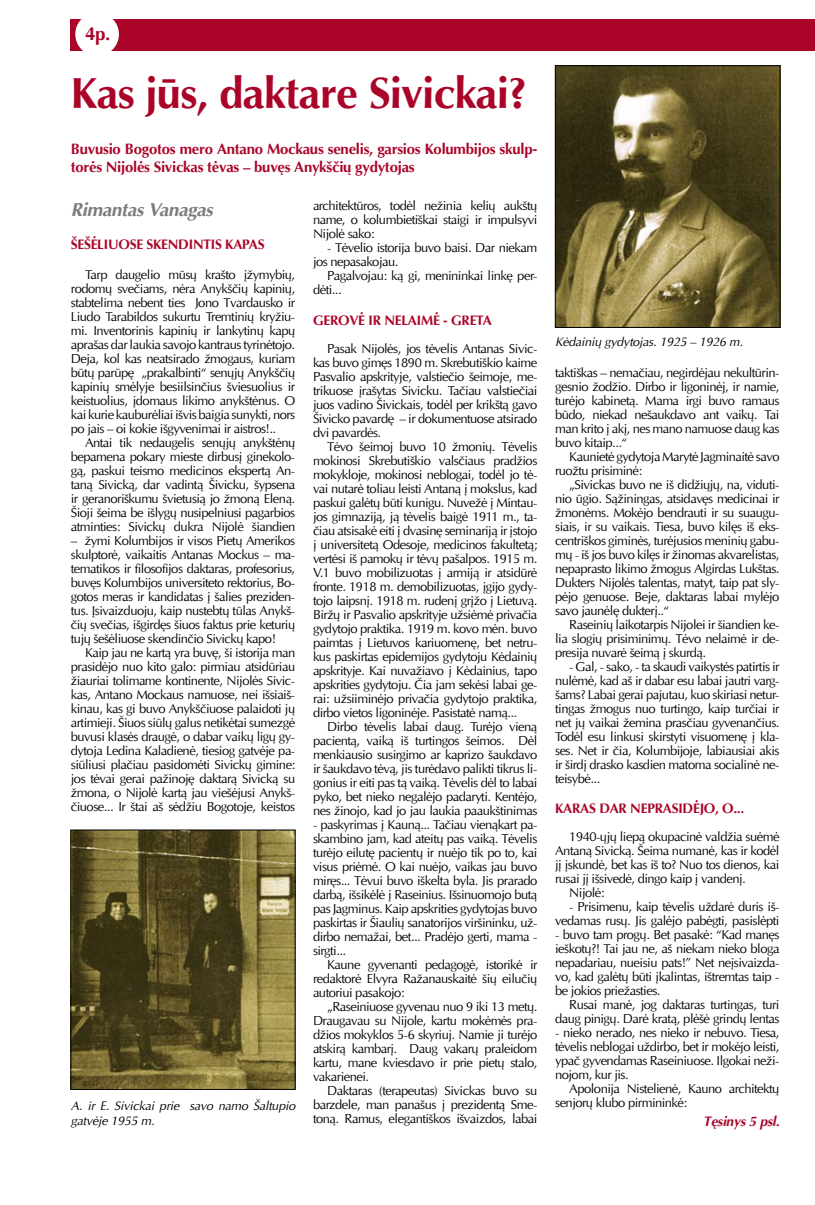
<style>
.page{position:relative;width:815px;height:1205px;background:#fff}
.page>*{position:absolute;margin:0;border:0;box-sizing:border-box;transform-origin:0 0}
.t1{font:700 43.75px "Optima LT";color:#aa0529}
.t2{font:italic 700 18.75px "Optima LT";letter-spacing:-.02em;color:#7b7c7e}
.t3{font:700 18.75px "Optima LT";color:#aa0529}
.t4{font:700 15px/18px "Optima LT";letter-spacing:-.02em;color:#aa0529}
.t5{font:700 13.75px "Optima LT";letter-spacing:-.02em;color:#aa0529}
.t6{font:italic 700 13.75px "Optima LT";letter-spacing:-.02em;color:#aa0529}
.t7{font:13px/14px "Optima LT";letter-spacing:-.04em;color:#000;text-align:justify}
.t8{font:italic 12.5px/15px "Optima LT";letter-spacing:-.02em;color:#000}
</style>
<div class="page">
<div style="left:71px;top:19px;width:744px;height:32px;background:#aa0529"></div>
<div style="left:75px;top:12px;width:44px;height:44px;background:#fff;border-radius:50%"></div>
<img style="left:557px;top:68px;width:221px;height:258px">
<div style="left:555px;top:66px;width:225px;height:262px;border:1px solid #000"></div>
<img style="left:73px;top:832px;width:220px;height:255px">
<div style="left:71px;top:830px;width:224px;height:259px;border:1px solid #000"></div>
<h2 class="t3" style="left:85px;top:20px;width:27px">4p.</h2>
<h1 class="t1" style="left:71px;top:63px;width:458px">Kas jūs, daktare Sivickai?</h1>
<p class="t4" style="left:71px;top:140px;width:468px">Buvusio Bogotos mero Antano Mockaus senelis, garsios Kolumbijos skulp&shy;torės N ijolės Sivickas tėvas – buvęs Anykščių gydytojas</p>
<h2 class="t2" style="left:71px;top:196px;width:143px">Rimantas Vanagas</h2>
<p class="t5" style="left:71px;top:235px;width:195px">Šešėliuose skendintis kapas</p>
<p class="t7" style="left:71px;top:268px;width:226px;text-indent:14px">Tarp daugelio mūsų krašto įžymybių, rodomų svečiams, nėra Anykščių kapinių, stabtelima nebent ties Jono Tvardausko ir Liudo Tarabildos sukurtu Tremtinių kryžiu&shy;mi. Inventorinis kapinių ir lankytinų kapų aprašas dar laukia savojo kantraus tyrinėtojo.<br>Deja, kol kas neatsirado žmogaus, kuriam būtų parūpę „prakalbinti“ senųjų Anykščių kapinių smėlyje besiilsinčius šviesuolius ir keistuolius, įdomaus likimo anykštėnus. O kai kurie kauburėliai išvis baigia sunykti, nors po jais – oi kokie išgyvenimai ir aistros!..</p>
<p class="t7" style="left:71px;top:436px;width:226px;text-indent:14px">Antai tik nedaugelis senųjų anykštėnų bepamena pokary mieste dirbusį ginekolo&shy;gą, paskui teismo medicinos ekspertą An&shy;taną Sivicką, dar vadintą Šivicku, šypsena ir geranoriškumu švietusią jo žmoną Eleną.<br>Šioji šeima be išlygų nusipelniusi pagarbios atminties: Sivickų dukra Nijolė šiandien</p>
<p class="t7" style="left:71px;top:534px;width:226px">– žymi Kolumbijos ir visos Pietų Amerikos skulptorė, vaikaitis Antanas Mockus – ma&shy;tematikos ir filosofijos daktaras, profesorius, buvęs Kolumbijos universiteto rektorius, Bo&shy;gotos meras ir kandidatas į šalies preziden&shy;tus. Įsivaizduoju, kaip nustebtų tūlas Anykš&shy;čių svečias, išgirdęs šiuos faktus prie keturių tujų šešėliuose skendinčio Sivickų kapo!</p>
<p class="t7" style="left:71px;top:646px;width:226px;text-indent:14px">Kaip jau ne kartą yra buvę, ši istorija man prasidėjo nuo kito galo: pirmiau atsidūriau žiauriai tolimame kontinente, Nijolės Sivic&shy;kas, Antano Mockaus namuose, nei išsiaiš&shy;kinau, kas gi buvo Anykščiuose palaidoti jų artimieji. Šiuos siūlų galus netikėtai sumezgė buvusi klasės draugė, o dabar vaikų ligų gy&shy;dytoja Ledina Kaladienė, tiesiog gatvėje pa&shy;siūliusi plačiau pasidomėti Sivickų gimine: jos tėvai gerai pažinoję daktarą Sivicką su žmona, o Nijolė kartą jau viešėjusi Anykš&shy;čiuose... Ir štai aš sėdžiu Bogotoje, keistos</p>
<p class="t8" style="left:71px;top:1098px;width:226px">A. ir E. Sivickai prie savo namo Šaltupio gatvėje 1955 m.</p>
<p class="t7" style="left:313px;top:199px;width:226px">architektūros, todėl nežinia kelių aukštų name, o kolumbietiškai staigi ir impulsyvi Nijolė sako:</p>
<p class="t7" style="left:313px;top:241px;width:226px;text-indent:14px">- Tėvelio istorija buvo baisi. Dar niekam jos nepasakojau.</p>
<p class="t7" style="left:313px;top:269px;width:226px;text-indent:14px">Pagalvojau: ką gi, menininkai linkę per&shy;dėti...</p>
<p class="t5" style="left:313px;top:311px;width:181px">Gerovė ir nelaimė - g reta</p>
<p class="t7" style="left:313px;top:341px;width:226px;text-indent:14px">Pasak Nijolės, jos tėvelis Antanas Sivic&shy;kas buvo gimęs 1890 m. Skrebutiškio kaime Pasvalio apskrityje, valstiečio šeimoje, me&shy;trikuose įrašytas Sivicku. Tačiau valstiečiai juos vadino Šivickais, todėl per krikštą gavo Šivicko pavardę – ir dokumentuose atsirado dvi pavardės.</p>
<p class="t7" style="left:313px;top:439px;width:226px;text-indent:14px">Tėvo šeimoj buvo 10 žmonių. Tėvelis mokinosi Skrebutiškio valsčiaus pradžios mokykloje, mokinosi neblogai, todėl jo tė&shy;vai nutarė toliau leisti Antaną į mokslus, kad paskui galėtų būti kunigu. Nuvežė į Mintau&shy;jos gimnaziją, ją tėvelis baigė 1911 m., ta&shy;čiau atsisakė eiti į dvasinę seminariją ir įstojo į universitetą Odesoje, medicinos fakultetą; vertėsi iš pamokų ir tėvų pašalpos. 1915 m.<br>V.1 buvo mobilizuotas į armiją ir atsidūrė fronte. 1918 m. demobilizuotas, įgijo gydy&shy;tojo laipsnį. 1918 m. rudenį grįžo į Lietuvą.<br>Biržų ir Pasvalio apskrityje užsiėmė privačia gydytojo praktika. 1919 m. kovo mėn. buvo paimtas į Lietuvos kariuomenę, bet netru&shy;kus paskirtas epidemijos gydytoju Kėdainių apskrityje. Kai nuvažiavo į Kėdainius, tapo apskrities gydytoju. Čia jam sekėsi labai ge&shy;rai: užsiiminėjo privačia gydytojo praktika, dirbo vietos ligoninėje. Pasistatė namą...</p>
<p class="t7" style="left:313px;top:719px;width:226px;text-indent:14px">Dirbo tėvelis labai daug. Turėjo vieną pacientą, vaiką iš turtingos šeimos. Dėl menkiausio susirgimo ar kaprizo šaukdavo ir šaukdavo tėvą, jis turėdavo palikti tikrus li&shy;gonius ir eiti pas tą vaiką. Tėvelis dėl to labai pyko, bet nieko negalėjo padaryti. Kentėjo, nes žinojo, kad jo jau laukia paaukštinimas</p>
<p class="t7" style="left:313px;top:817px;width:226px">- paskyrimas į Kauną... Tačiau vienąkart pa&shy;skambino jam, kad ateitų pas vaiką. Tėvelis turėjo eilutę pacientų ir nuėjo tik po to, kai visus priėmė. O kai nuėjo, vaikas jau buvo miręs... Tėvui buvo iškelta byla. Jis prarado darbą, išsikėlė į Raseinius. Išsinuomojo butą pas Jagminus. Kaip apskrities gydytojas buvo paskirtas ir Šiaulių sanatorijos viršininku, už&shy;dirbo nemažai, bet... Pradėjo gerti, mama - sirgti...</p>
<p class="t7" style="left:313px;top:957px;width:226px;text-indent:14px">Kaune gyvenanti pedagogė, istorikė ir redaktorė Elvyra Ražanauskaitė šių eilučių autoriui pasakojo:</p>
<p class="t7" style="left:313px;top:999px;width:226px;text-indent:14px">„Raseiniuose gyvenau nuo 9 iki 13 metų.<br>Draugavau su Nijole, kartu mokėmės pra&shy;džios mokyklos 5-6 skyriuj. Namie ji turėjo atskirą kambarį. Daug vakarų praleidom kartu, mane kviesdavo ir prie pietų stalo, vakarienei.</p>
<p class="t7" style="left:313px;top:1083px;width:226px;text-indent:14px">Daktaras (terapeutas) Sivickas buvo su barzdele, man panašus į prezidentą Sme&shy;toną. Ramus, elegantiškos išvaizdos, labai</p>
<p class="t8" style="left:555px;top:334px;width:189px">Kėdainių gydytojas. 1925 – 1926 m.</p>
<p class="t7" style="left:555px;top:365px;width:226px">taktiškas – nemačiau, negirdėjau nekultūrin&shy;gesnio žodžio. Dirbo ir ligoninėj, ir namie, turėjo kabinetą. Mama irgi buvo ramaus būdo, niekad nešaukdavo ant vaikų. Tai man krito į akį, nes mano namuose daug kas buvo kitaip...“</p>
<p class="t7" style="left:555px;top:449px;width:226px;text-indent:14px">Kaunietė gydytoja Marytė Jagminaitė savo ruožtu prisiminė:</p>
<p class="t7" style="left:555px;top:477px;width:226px;text-indent:14px">„Sivickas buvo ne iš didžiųjų, na, viduti&shy;nio ūgio. Sąžiningas, atsidavęs medicinai ir žmonėms. Mokėjo bendrauti ir su suaugu&shy;siais, ir su vaikais. Tiesa, buvo kilęs iš eks&shy;centriškos giminės, turėjusios meninių gabu&shy;mų - iš jos buvo kilęs ir žinomas akvarelistas, nepaprasto likimo žmogus Algirdas Lukštas.<br>Dukters Nijolės talentas, matyt, taip pat sly&shy;pėjo genuose. Beje, daktaras labai mylėjo savo jaunėlę dukterį..“</p>
<p class="t7" style="left:555px;top:617px;width:226px;text-indent:14px">Raseinių laikotarpis Nijolei ir šiandien ke&shy;lia slogių prisiminimų. Tėvo nelaimė ir de&shy;presija nuvarė šeimą į skurdą.</p>
<p class="t7" style="left:555px;top:659px;width:226px;text-indent:14px">- Gal, - sako, - ta skaudi vaikystės patirtis ir nulėmė, kad aš ir dabar esu labai jautri varg&shy;šams? Labai gerai pajutau, kuo skiriasi netur&shy;tingas žmogus nuo turtingo, kaip turčiai ir net jų vaikai žemina prasčiau gyvenančius.<br>Todėl esu linkusi skirstyti visuomenę į kla&shy;ses. Net ir čia, Kolumbijoje, labiausiai akis ir širdį drasko kasdien matoma socialinė ne&shy;teisybė...</p>
<p class="t5" style="left:555px;top:799px;width:191px">Karas dar neprasidėjo, o...</p>
<p class="t7" style="left:569px;top:830px;width:212px">1940-ųjų liepą okupacinė valdžia suėmė</p>
<p class="t7" style="left:555px;top:844px;width:226px">Antaną Sivicką. Šeima numanė, kas ir kodėl</p>
<p class="t7" style="left:555px;top:858px;width:226px">jį įskundė, bet kas iš to? Nuo tos dienos, kai</p>
<p class="t7" style="left:555px;top:872px;width:192px">rusai jį išsivedė, dingo kaip į vandenį.</p>
<p class="t7" style="left:569px;top:886px;width:37px">Nijolė:</p>
<p class="t7" style="left:555px;top:900px;width:226px;text-align:right">- Prisimenu, kaip tėvelis uždarė duris iš&shy;vedamas rusų. Jis galėjo pabėgti, pasislėpti</p>
<p class="t7" style="left:555px;top:928px;width:226px">- buvo tam progų. Bet pasakė: “Kad manęs ieškotų?! Tai jau ne, aš niekam nieko bloga nepadariau, nueisiu pats!” Net neįsivaizda&shy;vo, kad galėtų būti įkalintas, ištremtas taip - be jokios priežasties.</p>
<p class="t7" style="left:555px;top:998px;width:226px;text-align:right">Rusai manė, jog daktaras turtingas, turi daug pinigų. Darė kratą, plėšė grindų lentas</p>
<p class="t7" style="left:555px;top:1026px;width:226px">- nieko nerado, nes nieko ir nebuvo. Tiesa, tėvelis neblogai uždirbo, bet ir mokėjo leisti, ypač gyvendamas Raseiniuose. Ilgokai neži&shy;nojom, kur jis.</p>
<p class="t7" style="left:555px;top:1082px;width:226px;text-indent:14px">Apolonija Nistelienė, Kauno architektų senjorų klubo pirmininkė:</p>
<p class="t6" style="left:703px;top:1111px;width:78px">Tęsinys 5 psl.</p>
</div>
